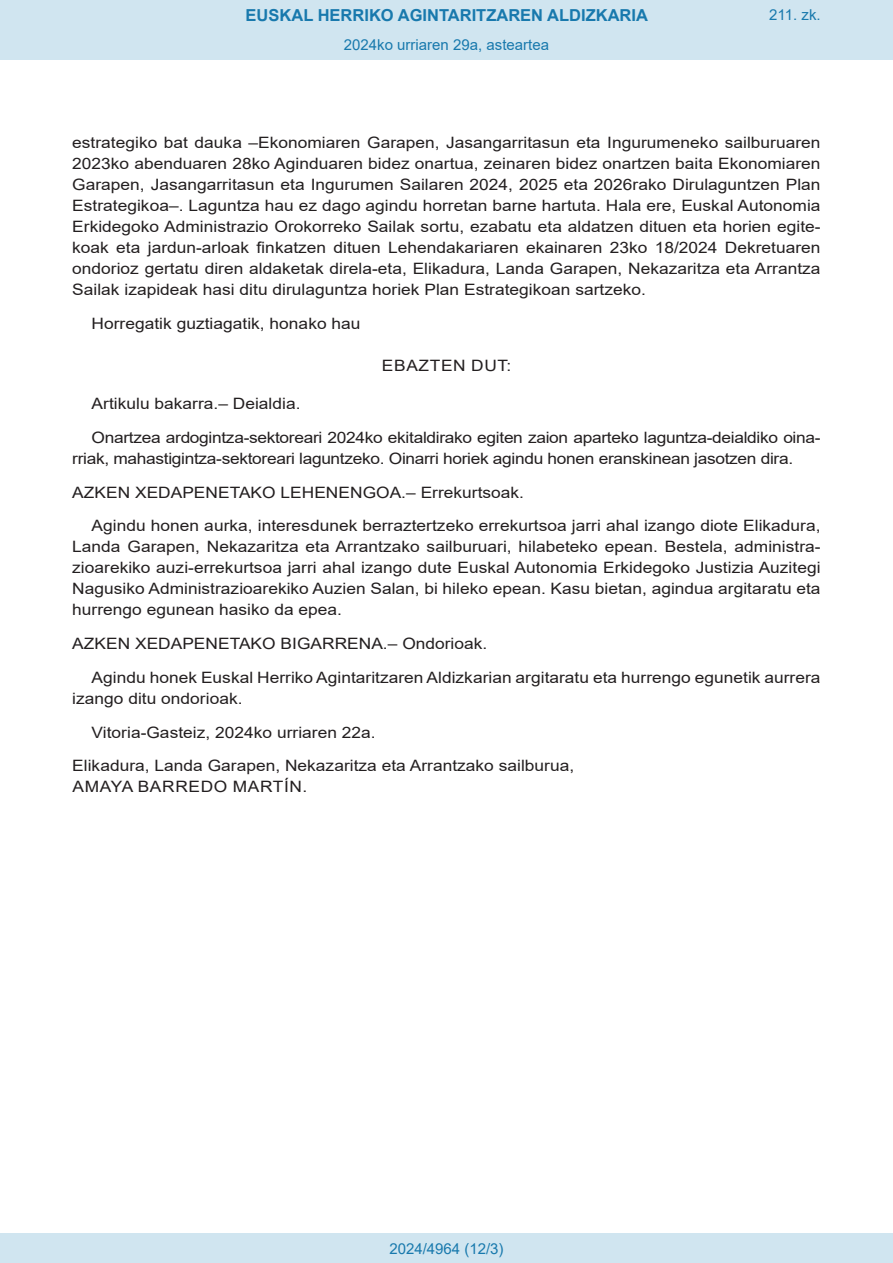
<style>
.page{position:relative;width:893px;height:1263px;background:#fff}
.page>*{position:absolute;margin:0;border:0;box-sizing:border-box;transform-origin:0 0}
.t1{font:700 16.5px "Arial";color:#1879ad}
.BOPVDetalle{font:15.6px/21px "Arial";color:#231f20;text-align:justify;scale:1.11 1}
.BOPVDetalle-2{font:15.6px/21px "Arial";letter-spacing:-.02em;color:#231f20;scale:1.11 1}
.BOPVDisposicionTitulo{font:15.6px "Arial";color:#231f20;scale:1.11 1}
.BOPVFirmaPuesto{font:15.6px "Arial";color:#231f20;scale:1.11 1}
.BOPVFirmaLugFec{font:15.6px "Arial";color:#231f20;scale:1.11 1}
.BOPVFirmaNombre{font:15.6px "Arial";letter-spacing:.035em;color:#231f20;scale:1.11 1}
.BOPVClave{font:15.6px "Arial";letter-spacing:.035em;color:#231f20;scale:1.11 1}
.Paginacion_Centro{font:15px "Arial";color:#1879ad}
</style>
<div class="page">
<div style="left:0;top:0;width:893px;height:60px;background:#d0e5f0"></div>
<div style="left:0;top:1233px;width:893px;height:30px;background:#d0e5f0"></div>
<p class="t1" style="left:246px;top:3px;width:404px">EUSKAL HERRIKO AGINTARITZAREN ALDIZKARIA</p>
<p class="Paginacion_Centro" style="left:344px;top:35px;width:207px">2024ko urriaren 29a, asteartea</p>
<p class="Paginacion_Centro" style="left:769px;top:5px;width:53px">211. zk.</p>
<p class="BOPVDetalle" style="left:72px;top:132px;width:676px">estrategiko bat dauka –Ekonomiaren Garapen, Jasangarritasun eta Ingurumeneko sailburuaren 2023ko abenduaren 28ko Aginduaren bidez onartua, zeinaren bidez onartzen baita Ekonomiaren Garapen, Jasangarritasun eta Ingurumen Sailaren 2024, 2025 eta 2026rako Dirulaguntzen Plan Estrategikoa–. Laguntza hau ez dago agindu horretan barne hartuta. Hala ere, Euskal Autonomia Erkidegoko Administrazio Orokorreko Sailak sortu, ezabatu eta aldatzen dituen eta horien egite&shy;koak eta jardun-arloak finkatzen dituen Lehendakariaren ekainaren 23ko 18/2024 Dekretuaren ondorioz gertatu diren aldaketak direla-eta, Elikadura, Landa Garapen, Nekazaritza eta Arrantza Sailak izapideak hasi ditu dirulaguntza horiek Plan Estrategikoan sartzeko.</p>
<p class="BOPVDetalle" style="left:92px;top:313px;width:244px">Horregatik guztiagatik, honako hau</p>
<p class="BOPVClave" style="left:382px;top:355px;width:118px">EBAZTEN DUT:</p>
<p class="BOPVDetalle" style="left:92px;top:393px;width:190px">Artikulu bakarra.– Deialdia.</p>
<p class="BOPVDetalle-2" style="left:72px;top:427px;width:676px;text-indent:19px">Onartzea ardogintza-sektoreari 2024ko ekitaldirako egiten zaion aparteko laguntza-deialdiko oina&shy;rriak, mahastigintza-sektoreari laguntzeko. Oinarri horiek agindu honen eranskinean jasotzen dira.</p>
<p class="BOPVDisposicionTitulo" style="left:72px;top:481px;width:409px">AZKEN XEDAPENETAKO LEHENENGOA.– Errekurtsoak.</p>
<p class="BOPVDetalle" style="left:72px;top:515px;width:676px;text-indent:19px">Agindu honen aurka, interesdunek berraztertzeko errekurtsoa jarri ahal izango diote Elikadura, Landa Garapen, Nekazaritza eta Arrantzako sailburuari, hilabeteko epean. Bestela, administra&shy;zioarekiko auzi-errekurtsoa jarri ahal izango dute Euskal Autonomia Erkidegoko Justizia Auzitegi Nagusiko Administrazioarekiko Auzien Salan, bi hileko epean. Kasu bietan, agindua argitaratu eta hurrengo egunean hasiko da epea.</p>
<p class="BOPVDisposicionTitulo" style="left:72px;top:633px;width:375px">AZKEN XEDAPENETAKO BIGARRENA.– Ondorioak.</p>
<p class="BOPVDetalle" style="left:72px;top:667px;width:676px;text-indent:19px">Agindu honek Euskal Herriko Agintaritzaren Aldizkarian argitaratu eta hurrengo egunetik aurrera izango ditu ondorioak.</p>
<p class="BOPVFirmaLugFec" style="left:92px;top:721px;width:257px">Vitoria-Gasteiz, 2024ko urriaren 22a.</p>
<p class="BOPVFirmaPuesto" style="left:72px;top:755px;width:454px">Elikadura, Landa Garapen, Nekazaritza eta Arrantzako sailburua,</p>
<p class="BOPVFirmaNombre" style="left:73px;top:776px;width:213px">AMAYA BARREDO MARTÍN.</p>
<p class="Paginacion_Centro" style="left:389px;top:1238px;width:116px">2024/4964 (12/3)</p>
</div>
